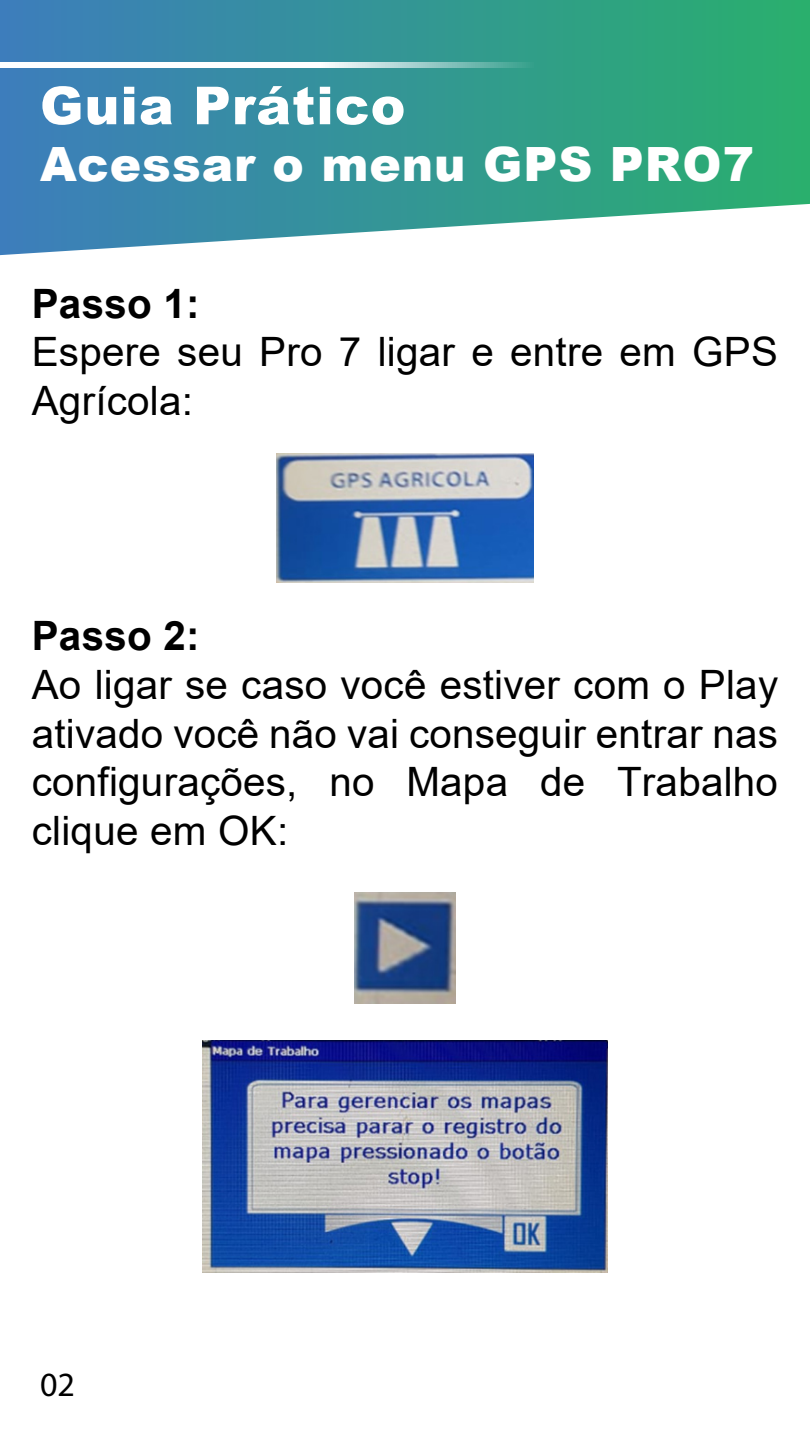
<style>
.page{position:relative;width:810px;height:1440px;background:#fff}
.page>*{position:absolute;margin:0;border:0;box-sizing:border-box;transform-origin:0 0}
.t1{font:900 52.43px "Arial";letter-spacing:.02em;color:#fff}
.t2{font:900 47.25px "Arial";letter-spacing:.02em;color:#fff}
.t3{font:40.5px/48.6px "Arial";letter-spacing:.005em;color:#000}
.t4{font:700 40.5px "Arial";letter-spacing:.005em;color:#000}
.t5{font:34.05px "Myriad Pro";color:#000}
</style>
<div class="page">
<svg style="left:0;top:0;width:810px;height:255px;background:#489fa0"></svg>
<svg style="left:0;top:63px;width:534px;height:5px"></svg>
<img style="left:276px;top:454px;width:258px;height:129px">
<img style="left:203px;top:1041px;width:404px;height:231px">
<img style="left:354px;top:892px;width:102px;height:111px">
<p class="t1" style="left:40px;top:67px;width:367px">Guia Prático</p>
<p class="t2" style="left:40px;top:130px;width:716px">Acessar o menu GPS PRO7</p>
<p class="t4" style="left:32px;top:275px;width:169px">Passo 1:</p>
<p class="t3" style="left:32px;top:328px;width:748px">Espere seu Pro 7 ligar e entre em GPS<br>Agrícola:</p>
<p class="t4" style="left:32px;top:608px;width:169px">Passo 2:</p>
<p class="t3" style="left:32px;top:660px;width:748px;text-align:justify">Ao ligar se caso você estiver com o Play ativado você não vai conseguir entrar nas configurações, no Mapa de Trabalho clique em OK:</p>
<p class="t5" style="left:40px;top:1364px;width:36px">02</p>
</div>
